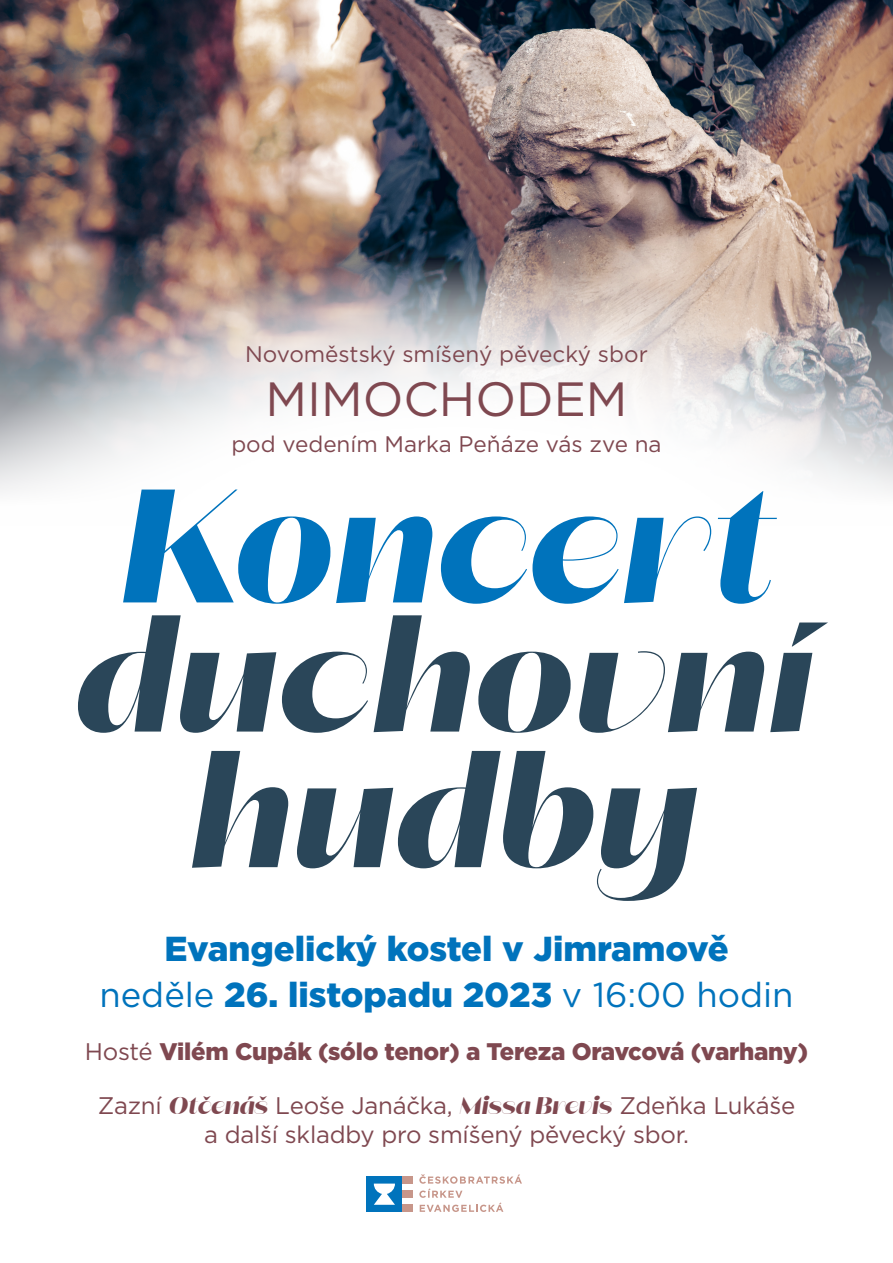
<style>
.page{position:relative;width:893px;height:1263px;background:#fff}
.page>*{position:absolute;margin:0;border:0;box-sizing:border-box;transform-origin:0 0}
.t1{font:italic 900 161.25px "Lust Sans";color:#0073bc}
.t2{font:italic 900 150px/135.6px "Lust Sans";color:#2a4659;text-align:center;scale:1.08 1}
.t3{font:48px "Gotham";color:#7f4850}
.t4{font:900 34.65px/46.5px "Gotham";color:#0073bc;text-align:center}
.t5{font:24px/28.8px "Gotham";letter-spacing:-.01em;color:#7f4850;text-align:center}
.t6{font:900 24px "Gotham";letter-spacing:-.01em;color:#7f4850}
.t7{font:22.5px "Gotham";color:#7f4850}
.s1{font-weight:400}
.s2{font-family:"Lust Sans";font-weight:900;font-style:italic}
</style>
<div class="page">
<img style="left:0;top:0;width:893px;height:259px">
<svg style="left:0;top:259px;width:893px;height:233px"></svg>
<svg style="left:419px;top:1174px;width:103px;height:38px"></svg>
<div style="left:402px;top:1176px;width:11px;height:7px;background:#c7968a"></div>
<div style="left:402px;top:1191px;width:11px;height:7px;background:#c7968a"></div>
<div style="left:402px;top:1205px;width:11px;height:7px;background:#c7968a"></div>
<div style="left:367px;top:1176px;width:35px;height:36px;background:#0073bc"></div>
<svg style="left:374px;top:1183px;width:21px;height:22px"></svg>
<p class="t7" style="left:245px;top:340px;width:404px">Novoměstský smíšený pěvecký sbor</p>
<h3 class="t3" style="left:265px;top:369px;width:364px">MIMOCHODEM</h3>
<p class="t7" style="left:231px;top:430px;width:432px">pod vedením Marka Peňáze vás zve na</p>
<h1 class="t1" style="left:120px;top:448px;width:656px">Koncert</h1>
<h2 class="t2" style="left:75px;top:613px;width:686px">duchovní hudby</h2>
<h3 class="t4" style="left:99px;top:925px;width:696px">Evangelický kostel v Jimramově<br><span class="s1">neděle</span> 26. listopadu 2023 <span class="s1">v 16:00 hodin</span></h3>
<p class="t6" style="left:85px;top:1035px;width:725px"><span class="s1">Hosté</span> Vilém Cupák (sólo tenor) a Tereza Oravcová (varhany)</p>
<p class="t5" style="left:98px;top:1091px;width:699px">Zazní <span class="s2">Otčenáš</span> Leoše Janáčka, <span class="s2">Missa Brevis</span> Zdeňka Lukáše a další skladby pro smíšený pěvecký sbor.</p>
</div>
